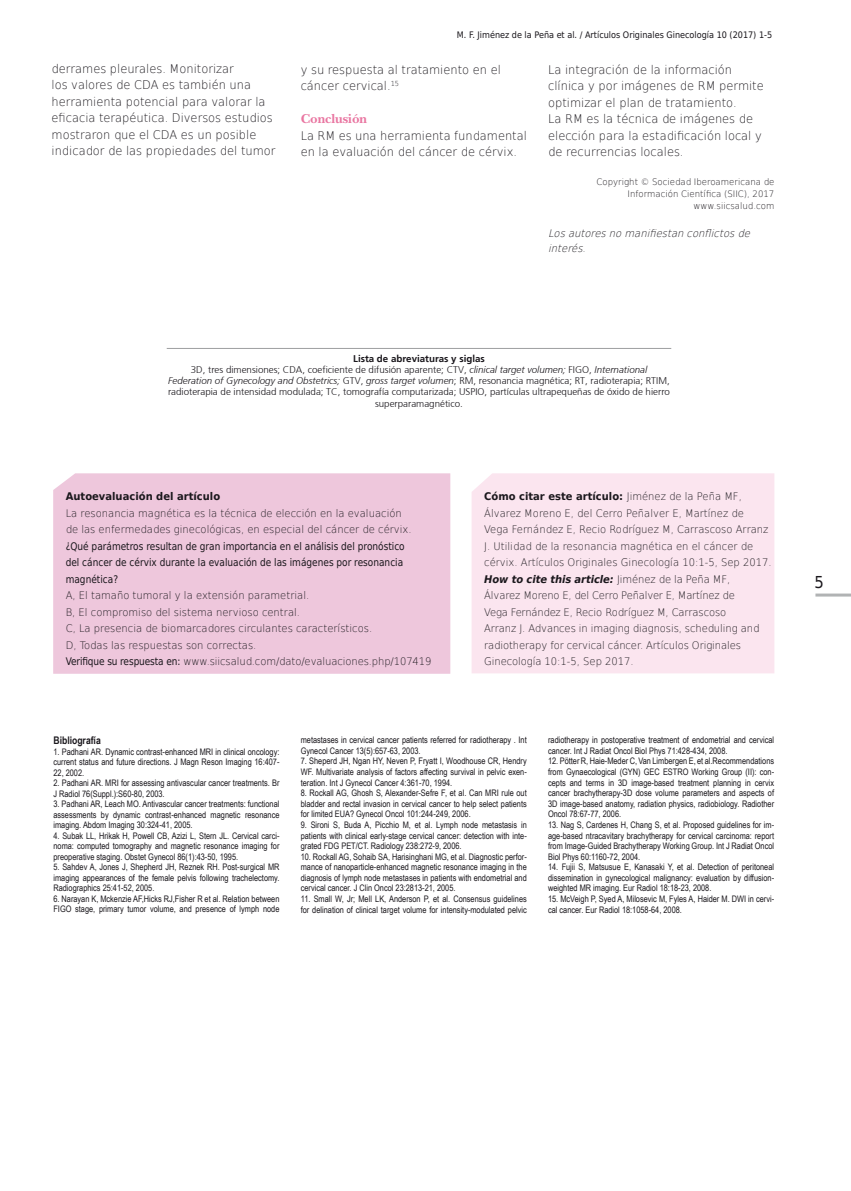
<style>
.page{position:relative;width:851px;height:1191px;background:#fff}
.page>*{position:absolute;margin:0;border:0;box-sizing:border-box;transform-origin:0 0}
.t1{font:16.5px "DejaVu Sans Condensed";color:#1a171c}
.t2{font:700 13.5px "New Baskerville Std";color:#e976a1}
.t3{font:200 12px/16.5px "DejaVu Sans";color:#1a171c;scale:.95 1}
.t4{font:200 10.5px/16.5px "DejaVu Sans";color:#1a171c;scale:.95 1}
.t5{font:10.5px/16.5px "DejaVu Sans Condensed";color:#1a171c;scale:.95 1}
.t6{font:italic 200 10.5px/15px "DejaVu Sans";color:#1a171c;scale:.95 1}
.t7{font:700 10.5px "DejaVu Sans";color:#1a171c;scale:.95 1}
.t8{font:700 10.5px "Arial Narrow";color:#1a171c}
.t9{font:300 9.75px/11.2px "Frutiger";color:#1a171c;text-align:center}
.t10{font:9px/10.5px "Arial Narrow";color:#1a171c;text-align:justify}
.t11{font:200 9px/12px "DejaVu Sans";color:#1a171c;text-align:right;scale:.95 1}
.t12{font:9px "DejaVu Sans Condensed";color:#1a171c}
.s1{font-weight:700}
.s2{font-style:italic}
.s3{font-family:"DejaVu Sans Condensed";font-weight:400}
.s4{font-weight:700;font-style:italic}
</style>
<div class="page">
<hr style="left:815px;top:593px;width:35px;height:3px;background:#b1b3b4">
<div style="left:471px;top:473px;width:303px;height:200px;background:#fbe5ef"></div>
<div style="left:53px;top:473px;width:397px;height:201px;background:#eec7dc"></div>
<hr style="left:167px;top:348px;width:504px;height:1px;background:#9d9ea0">
<p class="t12" style="left:457px;top:27px;width:317px">M. F. Jiménez de la Peña et al. / Artículos Originales Ginecología 10 (2017) 1-5</p>
<h3 class="t3" style="left:52px;top:60px;width:237px">derrames pleurales. Monitorizar<br>los valores de CDA es también una herramienta potencial para valorar la eficacia terapéutica. Diversos estudios mostraron que el CDA es un posible indicador de las propiedades del tumor</h3>
<h3 class="t3" style="left:300px;top:61px;width:212px">y su respuesta al tratamiento en el cáncer cervical.<sup>15</sup></h3>
<h2 class="t2" style="left:300px;top:111px;width:68px">Conclusión</h2>
<h3 class="t3" style="left:300px;top:127px;width:239px">La RM es una herramienta fundamental en la evaluación del cáncer de cérvix.</h3>
<h3 class="t3" style="left:548px;top:61px;width:228px">La integración de la información clínica y por imágenes de RM permite optimizar el plan de tratamiento.<br>La RM es la técnica de imágenes de elección para la estadificación local y de recurrencias locales.</h3>
<p class="t11" style="left:596px;top:175px;width:189px">Copyright © Sociedad Iberoamericana de<br>Información Científica (SIIC), 2017 www.siicsalud.com</p>
<p class="t6" style="left:548px;top:225px;width:217px">Losautoresnomanifiestan conflictosde interés.</p>
<p class="t9" style="left:168px;top:352px;width:503px"><span class="s1">Lista de abreviaturas y siglas<br></span>3D, tres dimensiones; CDA, coeficiente de difusión aparente; CTV, <span class="s2">clinical target volumen;</span> FIGO, <span class="s2">International Federation of Gynecology and Obstetrics;</span> GTV, <span class="s2">gross target volumen</span>; RM, resonancia magnética; RT, radioterapia; RTIM, radioterapia de intensidad modulada; TC, tomografía computarizada; USPIO, partículas ultrapequeñas de óxido de hierro superparamagnético.</p>
<p class="t7" style="left:66px;top:488px;width:164px">Autoevaluación del artículo</p>
<p class="t4" style="left:66px;top:504px;width:365px">La resonancia magnética es la técnica de elección en la evaluación de las enfermedades ginecológicas, en especial del cáncer de cérvix.</p>
<p class="t5" style="left:66px;top:537px;width:358px">¿Qué parámetros resultan de gran importancia en el análisis del pronóstico del cáncer de cérvix durante la evaluación de las imágenes por resonancia magnética?</p>
<p class="t4" style="left:66px;top:586px;width:386px">A, El tamaño tumoral y la extensión parametrial.<br>B, El compromiso del sistema nervioso central.<br>C, La presencia de biomarcadores circulantes característicos.<br>D, Todas las respuestas son correctas.<br><span class="s3">Verifique su respuesta en:</span> www.siicsalud.com/dato/evaluaciones.php/107419</p>
<p class="t4" style="left:484px;top:487px;width:304px"><span class="s1">Cómo citar este artículo:</span> Jiménez de la Peña MF, Álvarez Moreno E, del Cerro Peñalver E, Martínez de<br>Vega Fernández E, Recio Rodríguez M, Carrascoso Arranz J. Utilidad de la resonancia magnética en el cáncer de cérvix. Artículos Originales Ginecología 10:1-5, Sep 2017.<br><span class="s4">How to cite this article:</span> Jiménez de la Peña MF,<br>Álvarez Moreno E, del Cerro Peñalver E, Martínez de<br>Vega Fernández E, Recio Rodríguez M, Carrascoso<br>Arranz J. Advances in imaging diagnosis, scheduling and radiotherapy for cervical cáncer. Artículos Originales Ginecología 10:1-5, Sep 2017.</p>
<p class="t8" style="left:53px;top:732px;width:49px">Bibliografía</p>
<p class="t10" style="left:53px;top:746px;width:227px">1. Padhani AR. Dynamic contrast-enhanced MRI in clinical oncology: current status and future directions. J Magn Reson Imaging 16:407- 22, 2002.</p>
<p class="t10" style="left:53px;top:777px;width:227px">2. Padhani AR. MRI for assessing antivascular cancer treatments. Br<br>J Radiol 76(Suppl.):S60-80, 2003.</p>
<p class="t10" style="left:53px;top:798px;width:227px">3. Padhani AR, Leach MO. Antivascular cancer treatments: functional assessments by dynamic contrast-enhanced magnetic resonance imaging. Abdom Imaging 30:324-41, 2005.</p>
<p class="t10" style="left:53px;top:830px;width:227px">4. Subak LL, Hrikak H, Powell CB, Azizi L, Stern JL. Cervical carci&shy;noma: computed tomography and magnetic resonance imaging for preoperative staging. Obstet Gynecol 86(1):43-50, 1995.</p>
<p class="t10" style="left:53px;top:861px;width:227px">5. Sahdev A, Jones J, Shepherd JH, Reznek RH. Post-surgical MR imaging appearances of the female pelvis following trachelectomy.<br>Radiographics 25:41-52, 2005.</p>
<p class="t10" style="left:53px;top:893px;width:227px">6. Narayan K, Mckenzie AF,Hicks RJ,Fisher R et al. Relation between<br>FIGO stage, primary tumor volume, and presence of lymph node</p>
<p class="t10" style="left:301px;top:734px;width:227px">metastases in cervical cancer patients referred for radiotherapy . Int<br>Gynecol Cancer 13(5):657-63, 2003.</p>
<p class="t10" style="left:301px;top:755px;width:227px">7. Sheperd JH, Ngan HY, Neven P, Fryatt I, Woodhouse CR, Hendry WF. Multivariate analysis of factors affecting survival in pelvic exen&shy;teration. Int J Gynecol Cancer 4:361-70, 1994.</p>
<p class="t10" style="left:301px;top:787px;width:227px">8. Rockall AG, Ghosh S, Alexander-Sefre F, et al. Can MRI rule out bladder and rectal invasion in cervical cancer to help select patients for limited EUA? Gynecol Oncol 101:244-249, 2006.</p>
<p class="t10" style="left:301px;top:819px;width:227px">9. Sironi S, Buda A, Picchio M, et al. Lymph node metastasis in patients with clinical early-stage cervical cancer: detection with inte&shy;grated FDG PET/CT. Radiology 238:272-9, 2006.</p>
<p class="t10" style="left:301px;top:851px;width:227px">10. Rockall AG, Sohaib SA, Harisinghani MG, et al. Diagnostic perfor&shy;mance of nanoparticle-enhanced magnetic resonance imaging in the diagnosis of lymph node metastases in patients with endometrial and cervical cancer. J Clin Oncol 23:2813-21, 2005.</p>
<p class="t10" style="left:301px;top:893px;width:227px">11. Small W, Jr; Mell LK, Anderson P, et al. Consensus guidelines for delination of clinical target volume for intensity-modulated pelvic</p>
<p class="t10" style="left:548px;top:734px;width:227px">radiotherapy in postoperative treatment of endometrial and cervical cancer. Int J Radiat Oncol Biol Phys 71:428-434, 2008.</p>
<p class="t10" style="left:548px;top:755px;width:227px">12. Pötter R, Haie-Meder C, Van Limbergen E, et al.Recommendations from Gynaecological (GYN) GEC ESTRO Working Group (II): con&shy;cepts and terms in 3D image-based treatment planning in cervix cancer brachytherapy-3D dose volume parameters and aspects of 3D image-based anatomy, radiation physics, radiobiology. Radiother Oncol 78:67-77, 2006.</p>
<p class="t10" style="left:548px;top:819px;width:227px">13. Nag S, Cardenes H, Chang S, et al. Proposed guidelines for im&shy;age-based ntracavitary brachytherapy for cervical carcinoma: report from Image-Guided Brachytherapy Working Group. Int J Radiat Oncol Biol Phys 60:1160-72, 2004.</p>
<p class="t10" style="left:548px;top:861px;width:227px">14. Fujii S, Matsusue E, Kanasaki Y, et al. Detection of peritoneal dissemination in gynecological malignancy: evaluation by diffusion&shy;weighted MR imaging. Eur Radiol 18:18-23, 2008.</p>
<p class="t10" style="left:548px;top:893px;width:227px">15. McVeigh P, Syed A, Milosevic M, Fyles A, Haider M. DWI in cervi&shy;cal cancer. Eur Radiol 18:1058-64, 2008.</p>
<h1 class="t1" style="left:814px;top:569px;width:11px">5</h1>
</div>
